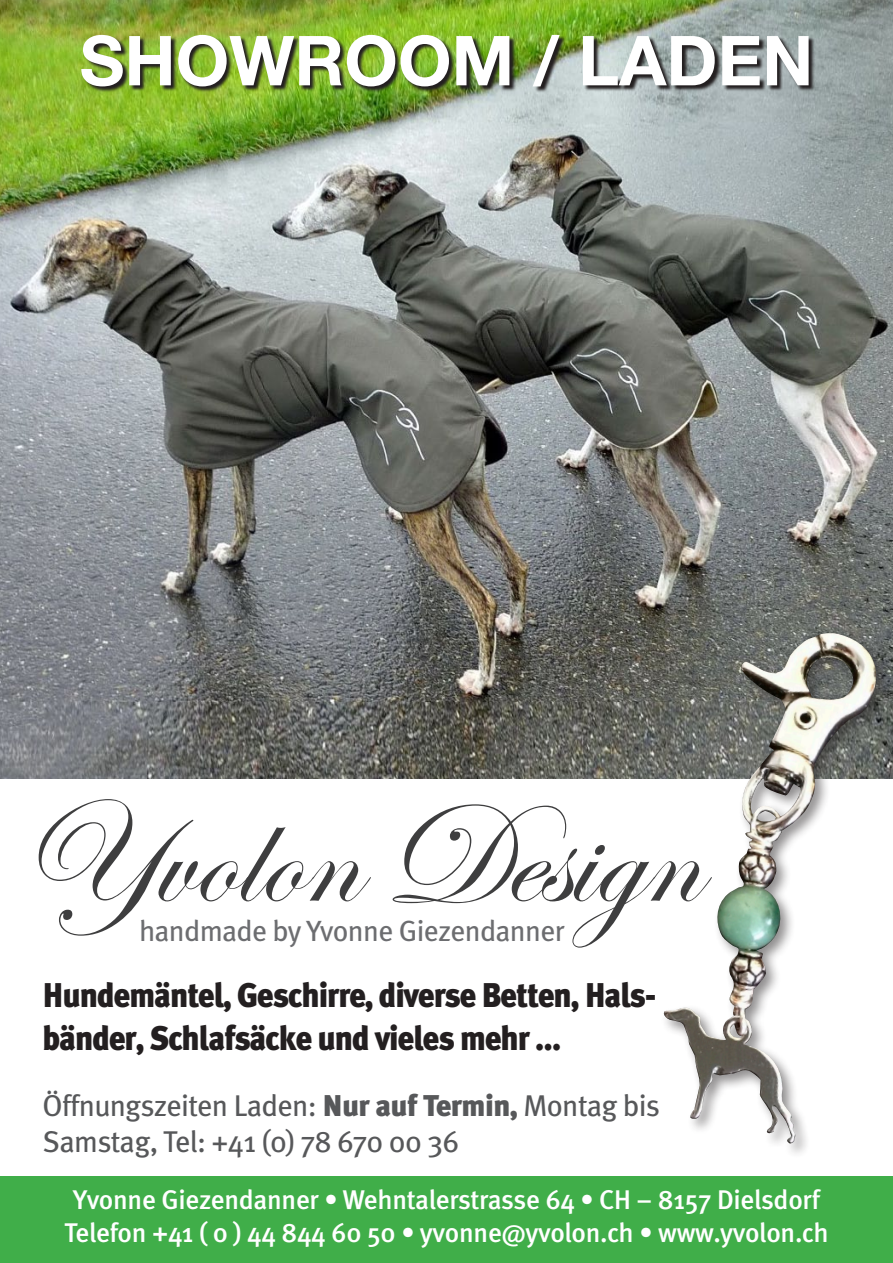
<style>
.page{position:relative;width:893px;height:1263px;background:#fff}
.page>*{position:absolute;margin:0;border:0;box-sizing:border-box;transform-origin:0 0}
.t1{font:145.8px "Edwardian Script ITC";color:#3e3e3f}
.t2{font:700 69px "Helvetica Neue";color:#fff}
.t3{font:900 34.2px/43.5px "Meta Plus";letter-spacing:-.03em;color:#231f20;scale:.94 1}
.t4{font:30px/36px "Meta";letter-spacing:-.025em;color:#57585a}
.t5{font:29.1px "Meta";letter-spacing:-.02em;color:#6c6d70}
.t6{font:500 27px "Meta";letter-spacing:-.01em;color:#fff}
.s1{font-family:"Meta Plus";font-weight:900}
</style>
<div class="page">
<div style="left:0;top:1176px;width:893px;height:87px;background:#40ae49"></div>
<img style="left:0;top:0;width:893px;height:778px">
<img style="left:83px;top:36px;width:732px;height:56px">
<div style="left:659px;top:629px;width:233px;height:529px;background:#231f20;opacity:.5"></div>
<img style="left:663px;top:634px;width:158px;height:509px">
<p class="t2" style="left:80px;top:18px;width:735px">SHOWROOM / LADEN</p>
<p class="t1" style="left:17px;top:776px;width:683px">Yvolon Design</p>
<p class="t5" style="left:139px;top:914px;width:427px">handmade by Yvonne Giezendanner</p>
<p class="t3" style="left:43px;top:973px;width:655px">Hundemäntel, Geschirre, diverse Betten, Hals&shy;bänder, Schlafsäcke und vieles mehr …</p>
<p class="t4" style="left:43px;top:1087px;width:619px">Öffnungszeiten Laden: <span class="s1">Nur auf Termin,</span> Montag bis<br>Samstag, Tel: +41 (0) 78 670 00 36</p>
<p class="t6" style="left:73px;top:1184px;width:748px">Yvonne Giezendanner • Wehntalerstrasse 64 • CH – 8157 Dielsdorf</p>
<p class="t6" style="left:64px;top:1217px;width:766px">Telefon +41 ( 0 ) 44 844 60 50 • yvonne@yvolon.ch • www.yvolon.ch</p>
</div>
